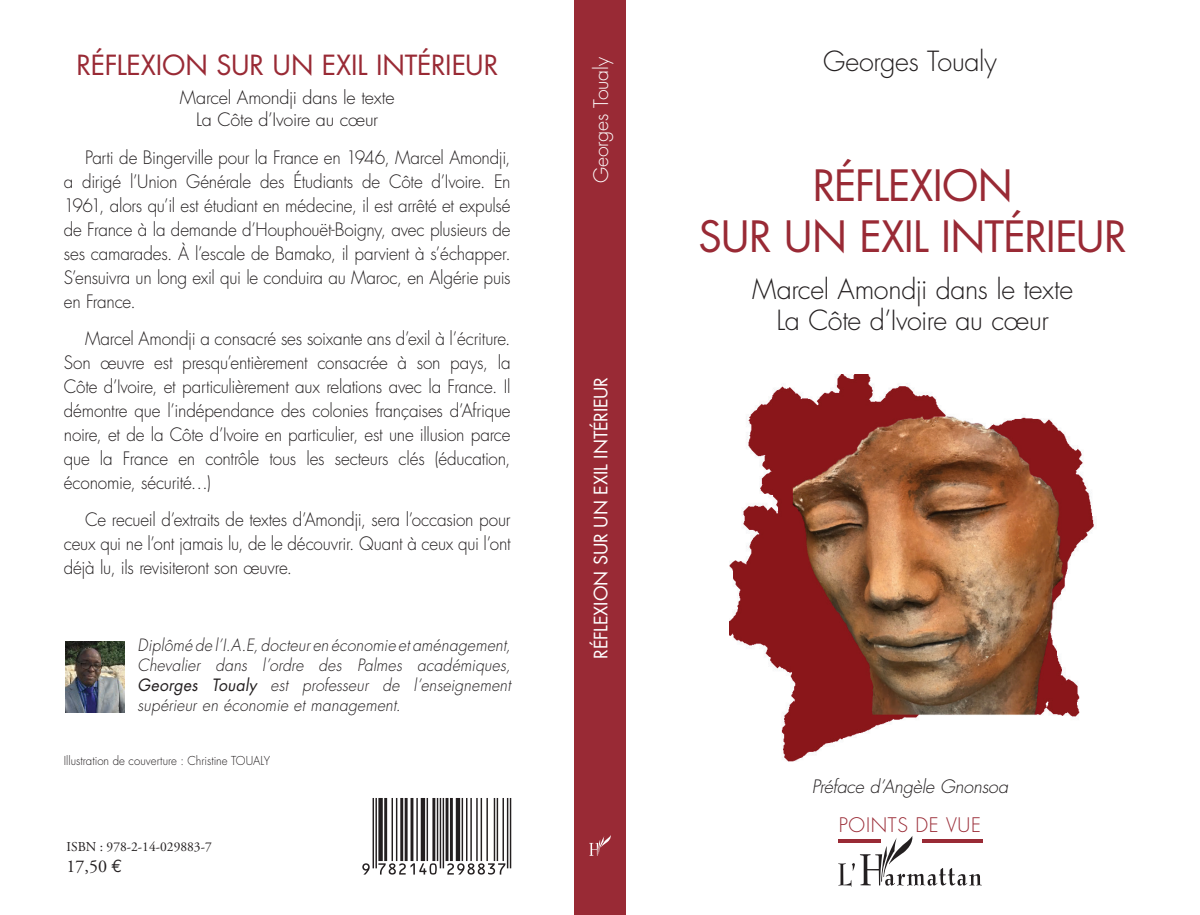
<style>
.page{position:relative;width:1200px;height:915px;background:#fff}
.page>*{position:absolute;margin:0;border:0;box-sizing:border-box;transform-origin:0 0}
.t1{font:42px/51px "Futura Std";letter-spacing:-.02em;color:#992a35;text-align:center}
.t2{font:300 27px/31.5px "Futura Std";letter-spacing:-.015em;color:#231f20;text-align:center}
.t3{font:27px "Futura Std";letter-spacing:-.005em;color:#992a35}
.t4{font:300 19.5px "Futura Std";letter-spacing:-.01em;color:#fff}
.t5{font:300 19.5px "Futura Std";letter-spacing:.035em;color:#992a35}
.t6{font:300 18px/24px "Futura Std";letter-spacing:-.015em;color:#231f20;text-align:justify;scale:.95 1}
.t7{font:300 18px/21.6px "Futura Std";letter-spacing:-.015em;color:#231f20;text-align:center}
.t8{font:18px "Futura Std";letter-spacing:-.005em;color:#fff}
.t9{font:italic 300 18px "Futura Std";letter-spacing:-.01em;color:#231f20}
.t10{font:18px "Adobe Garamond Pro";color:#231f20}
.t11{font:italic 300 16.5px/19.8px "Futura Std";letter-spacing:.015em;color:#231f20;text-align:justify;scale:.95 1}
.t12{font:13.5px "Adobe Garamond Pro";color:#231f20}
.t13{font:300 12px "Futura Std";color:#231f20;scale:.95 1}
.s1{font-weight:400}
.s2{font-family:"Euro Mono"}
</style>
<div class="page">
<div style="left:574px;top:0;width:51px;height:914px;background:#992a35"></div>
<svg style="left:589px;top:835px;width:22px;height:20px"></svg>
<svg style="left:838px;top:836px;width:144px;height:51px"></svg>
<hr style="left:838px;top:838px;width:43px;height:3px;background:#992a35">
<hr style="left:922px;top:838px;width:60px;height:3px;background:#992a35">
<img style="left:729px;top:374px;width:365px;height:387px">
<hr style="left:509px;top:797px;width:2px;height:71px;background:#231f20">
<hr style="left:506px;top:797px;width:2px;height:71px;background:#231f20">
<hr style="left:502px;top:797px;width:2px;height:63px;background:#231f20">
<hr style="left:496px;top:797px;width:2px;height:63px;background:#231f20">
<hr style="left:493px;top:797px;width:2px;height:63px;background:#231f20">
<hr style="left:486px;top:797px;width:2px;height:63px;background:#231f20">
<hr style="left:480px;top:797px;width:2px;height:63px;background:#231f20">
<hr style="left:476px;top:797px;width:1px;height:63px;background:#231f20">
<hr style="left:470px;top:797px;width:1px;height:63px;background:#231f20">
<hr style="left:466px;top:797px;width:1px;height:63px;background:#231f20">
<hr style="left:461px;top:797px;width:2px;height:63px;background:#231f20">
<div style="left:455px;top:797px;width:5px;height:63px;background:#231f20"></div>
<hr style="left:450px;top:797px;width:3px;height:63px;background:#231f20">
<hr style="left:445px;top:797px;width:3px;height:63px;background:#231f20">
<hr style="left:442px;top:797px;width:2px;height:71px;background:#231f20">
<hr style="left:439px;top:797px;width:2px;height:71px;background:#231f20">
<hr style="left:436px;top:797px;width:2px;height:63px;background:#231f20">
<hr style="left:432px;top:797px;width:3px;height:63px;background:#231f20">
<hr style="left:426px;top:797px;width:2px;height:63px;background:#231f20">
<div style="left:420px;top:797px;width:5px;height:63px;background:#231f20"></div>
<hr style="left:416px;top:797px;width:1px;height:63px;background:#231f20">
<hr style="left:410px;top:797px;width:3px;height:63px;background:#231f20">
<hr style="left:404px;top:797px;width:3px;height:63px;background:#231f20">
<hr style="left:400px;top:797px;width:3px;height:63px;background:#231f20">
<hr style="left:396px;top:797px;width:1px;height:63px;background:#231f20">
<hr style="left:391px;top:797px;width:2px;height:63px;background:#231f20">
<hr style="left:384px;top:797px;width:3px;height:63px;background:#231f20">
<svg style="left:378px;top:798px;width:4px;height:62px"></svg>
<hr style="left:375px;top:797px;width:2px;height:71px;background:#231f20">
<hr style="left:372px;top:797px;width:2px;height:71px;background:#231f20">
<svg style="left:362px;top:863px;width:143px;height:11px"></svg>
<img style="left:66px;top:641px;width:59px;height:71px">
<h2 class="t3" style="left:77px;top:47px;width:423px">RÉFLEXION SUR UN EXIL INTÉRIEUR</h2>
<p class="t4" style="left:589px;top:183px;width:127px;rotate:-90deg">Georges Toualy</p>
<p class="t7" style="left:180px;top:87px;width:216px">Marcel Amondji dans le texte<br>La Côte d’Ivoire au cœur</p>
<p class="t6" style="left:64px;top:146px;width:472px;text-indent:21px">Parti de Bingerville pour la France en 1946, Marcel Amondji, a dirigé l’Union Générale des Étudiants de Côte d’Ivoire. En 1961, alors qu’il est étudiant en médecine, il est arrêté et expulsé de France à la demande d’Houphouët-Boigny, avec plusieurs de ses camarades. À l’escale de Bamako, il parvient à s’échapper.<br>S’ensuivra un long exil qui le conduira au Maroc, en Algérie puis en France.</p>
<p class="t6" style="left:64px;top:326px;width:472px;text-indent:21px">Marcel Amondji a consacré ses soixante ans d’exil à l’écriture.<br>Son œuvre est presqu’entièrement consacrée à son pays, la Côte d’Ivoire, et particulièrement aux relations avec la France. Il démontre que l’indépendance des colonies françaises d’Afrique noire, et de la Côte d’Ivoire en particulier, est une illusion parce que la France en contrôle tous les secteurs clés (éducation, économie, sécurité…)</p>
<p class="t6" style="left:64px;top:507px;width:471px;text-indent:21px">Ce recueil d’extraits de textes d’Amondji, sera l’occasion pour ceux qui ne l’ont jamais lu, de le découvrir. Quant à ceux qui l’ont déjà lu, ils revisiteront son œuvre.</p>
<p class="t8" style="left:589px;top:658px;width:283px;rotate:-90deg">RÉFLEXION SUR UN EXIL INTÉRIEUR</p>
<p class="t11" style="left:138px;top:635px;width:394px">Diplômé de l’I.A.E, docteur en économie et aménagement, Chevalier dans l’ordre des Palmes académiques, <span class="s1">Georges Toualy</span> est professeur de l’enseignement supérieur en économie et management.</p>
<p class="t13" style="left:64px;top:752px;width:218px">Illustration de couverture : Christine TOUALY</p>
<p class="t12" style="left:67px;top:838px;width:147px">ISBN : 978-2-14-029883-7</p>
<p class="t10" style="left:67px;top:855px;width:57px">17,50 <span class="s2">€</span></p>
<h2 class="t2" style="left:822px;top:46px;width:175px">Georges Toualy</h2>
<h1 class="t1" style="left:698px;top:160px;width:430px">RÉFLEXION<br>SUR UN EXIL INTÉRIEUR</h1>
<h2 class="t2" style="left:752px;top:274px;width:322px">Marcel Amondji dans le texte<br>La Côte d’Ivoire au cœur</h2>
<p class="t9" style="left:811px;top:774px;width:198px">Préface d’Angèle Gnonsoa</p>
<p class="t5" style="left:838px;top:813px;width:144px">POINTS DE VUE</p>
</div>
